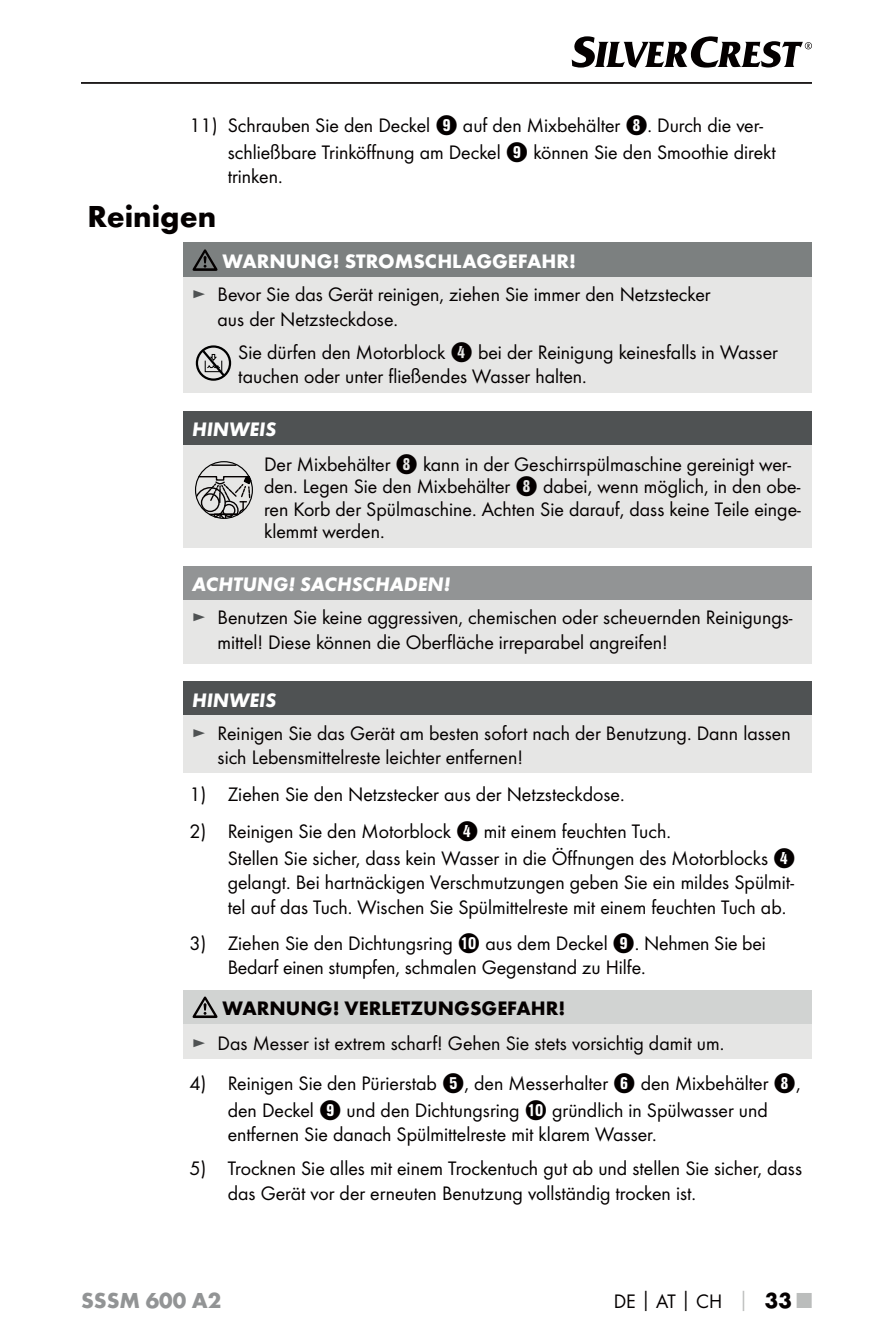
<style>
.page{position:relative;width:893px;height:1340px;background:#fff}
.page>*{position:absolute;margin:0;border:0;box-sizing:border-box;transform-origin:0 0}
.t1{font:700 31.5px "Futura";color:#040000}
.t2{font:700 22.5px "Futura";color:#929495}
.t3{font:20.25px/24.3px "Futura Boo";color:#040000}
.t4{font:italic 700 20.25px "Futura";color:#fff}
.t5{font:700 20.25px "Futura";color:#fff}
.t6{font:700 20.25px "Futura";color:#040000}
.s1{font-family:"Hako PI Nummern";font-size:22.5px}
.s2{color:#4f5253}
.s3{font-family:"Futura";font-weight:700}
.s4{font-family:"Futura";font-weight:700;color:#bbbdbc}
.s5{font-family:"Futura";font-weight:700;font-size:22.5px}
.s6{font-family:"Futura";font-weight:700;font-size:22.5px;color:#bbbdbc}
</style>
<div class="page">
<hr style="left:81px;top:82px;width:731px;height:2px;background:#040000">
<svg style="left:572px;top:36px;width:240px;height:32px"></svg>
<div style="left:183px;top:243px;width:628px;height:34px;background:#7c8080"></div>
<div style="left:183px;top:277px;width:628px;height:115px;background:#e6e6e5"></div>
<svg style="left:193px;top:249px;width:24px;height:22px"></svg>
<div style="left:196px;top:345px;width:35px;height:36px;border:2px solid #000;border-radius:50%"></div>
<svg style="left:200px;top:348px;width:27px;height:30px"></svg>
<div style="left:183px;top:411px;width:628px;height:34px;background:#4f5253"></div>
<div style="left:183px;top:445px;width:628px;height:102px;background:#e6e6e5"></div>
<svg style="left:195px;top:475px;width:57px;height:73px"></svg>
<hr style="left:212px;top:464px;width:24px;height:2px;background:#040000">
<div style="left:183px;top:566px;width:629px;height:34px;background:#929495"></div>
<div style="left:183px;top:600px;width:629px;height:63px;background:#e6e6e5"></div>
<div style="left:183px;top:681px;width:628px;height:34px;background:#4f5253"></div>
<div style="left:183px;top:715px;width:628px;height:58px;background:#e6e6e5"></div>
<div style="left:183px;top:989px;width:629px;height:35px;background:#d1d3d2"></div>
<div style="left:183px;top:1024px;width:629px;height:35px;background:#e6e6e5"></div>
<svg style="left:193px;top:996px;width:24px;height:22px"></svg>
<p class="t3" style="left:228px;top:113px;width:550px;line-height:27px;text-indent:-38px">11) Schrauben Sie den Deckel <span class="s1">9</span> auf den Mixbehälter <span class="s1">8</span>. Durch die ver&shy;schließbare Trinköffnung am Deckel <span class="s1">9</span> können Sie den Smoothie direkt</p>
<p class="t3" style="left:228px;top:165px;width:56px">trinken.</p>
<h1 class="t1" style="left:87px;top:204px;width:131px">Reinigen</h1>
<p class="t5" style="left:223px;top:253px;width:355px">WARNUNG! STROMSCHLAGGEFAHR!</p>
<p class="t3" style="left:218px;top:283px;width:495px;text-indent:-26px"><span class="s2">►</span> Bevor Sie das Gerät reinigen, ziehen Sie immer den Netzstecker aus der Netzsteckdose.</p>
<p class="t3" style="left:238px;top:341px;width:541px">Sie dürfen den Motorblock <span class="s1">4</span> bei der Reinigung keinesfalls in Wasser tauchen oder unter fließendes Wasser halten.</p>
<p class="t4" style="left:192px;top:422px;width:86px">HINWEIS</p>
<p class="t3" style="left:264px;top:454px;width:538px;line-height:22.5px">Der Mixbehälter <span class="s1">8</span> kann in der Geschirr spülmaschine gereinigt wer&shy;den. Legen Sie den Mixbehälter <span class="s1">8</span> dabei, wenn möglich, in den obe&shy;ren Korb der Spülmaschine. Achten Sie darauf, dass keine Teile einge&shy;klemmt werden.</p>
<p class="t4" style="left:192px;top:577px;width:260px">ACHTUNG! SACHSCHADEN!</p>
<p class="t3" style="left:218px;top:606px;width:576px;text-indent:-26px"><span class="s2">►</span> Benutzen Sie keine aggressiven, chemischen oder scheuernden Reinigungs&shy;mittel! Diese können die Oberfläche irreparabel angreifen!</p>
<p class="t4" style="left:192px;top:693px;width:86px">HINWEIS</p>
<p class="t3" style="left:218px;top:722px;width:575px;text-indent:-26px"><span class="s2">►</span> Reinigen Sie das Gerät am besten sofort nach der Benutzung. Dann lassen sich Lebensmittelreste leichter entfernen!</p>
<p class="t3" style="left:189px;top:783px;width:437px">1) Ziehen Sie den Netzstecker aus der Netzsteckdose.</p>
<p class="t3" style="left:228px;top:818px;width:569px;line-height:27px;text-indent:-38px">2) Reinigen Sie den Motorblock <span class="s1">4</span> mit einem feuchten Tuch.<br>Stellen Sie sicher, dass kein Wasser in die Öffnungen des Motorblocks <span class="s1">4</span></p>
<p class="t3" style="left:228px;top:871px;width:568px">gelangt. Bei hartnäckigen Verschmutzungen geben Sie ein mildes Spülmit&shy;tel auf das Tuch. Wischen Sie Spülmittelreste mit einem feuchten Tuch ab.</p>
<p class="t3" style="left:228px;top:932px;width:540px;text-indent:-38px">3) Ziehen Sie den Dichtungsring <span class="s1">0</span> aus dem Deckel <span class="s1">9</span>. Nehmen Sie bei<br>Bedarf einen stumpfen, schmalen Gegenstand zu Hilfe.</p>
<p class="t6" style="left:223px;top:1000px;width:344px">WARNUNG! VERLETZUNGSGEFAHR!</p>
<p class="t3" style="left:192px;top:1032px;width:534px"><span class="s2">►</span> Das Messer ist extrem scharf! Gehen Sie stets vorsichtig damit um.</p>
<p class="t3" style="left:189px;top:1070px;width:613px;line-height:27px;text-align:center">4) Reinigen Sie den Pürierstab <span class="s1">5</span>, den Messerhalter <span class="s1">6</span> den Mixbehälter <span class="s1">8</span>, den Deckel <span class="s1">9</span> und den Dichtungsring <span class="s1">0</span> gründlich in Spülwasser und</p>
<p class="t3" style="left:228px;top:1123px;width:431px">entfernen Sie danach Spülmittelreste mit klarem Wasser.</p>
<p class="t3" style="left:228px;top:1157px;width:576px;text-indent:-38px">5) Trocknen Sie alles mit einem Trockentuch gut ab und stellen Sie sicher, dass das Gerät vor der erneuten Benutzung vollständig trocken ist.</p>
<p class="t2" style="left:81px;top:1291px;width:142px">SSSM 600 A2</p>
<p class="t3" style="left:614px;top:1290px;width:200px">DE<span class="s3">│</span>AT<span class="s3">│</span>CH <span class="s4">│</span> <span class="s5">33</span> <span class="s6">■</span></p>
</div>
